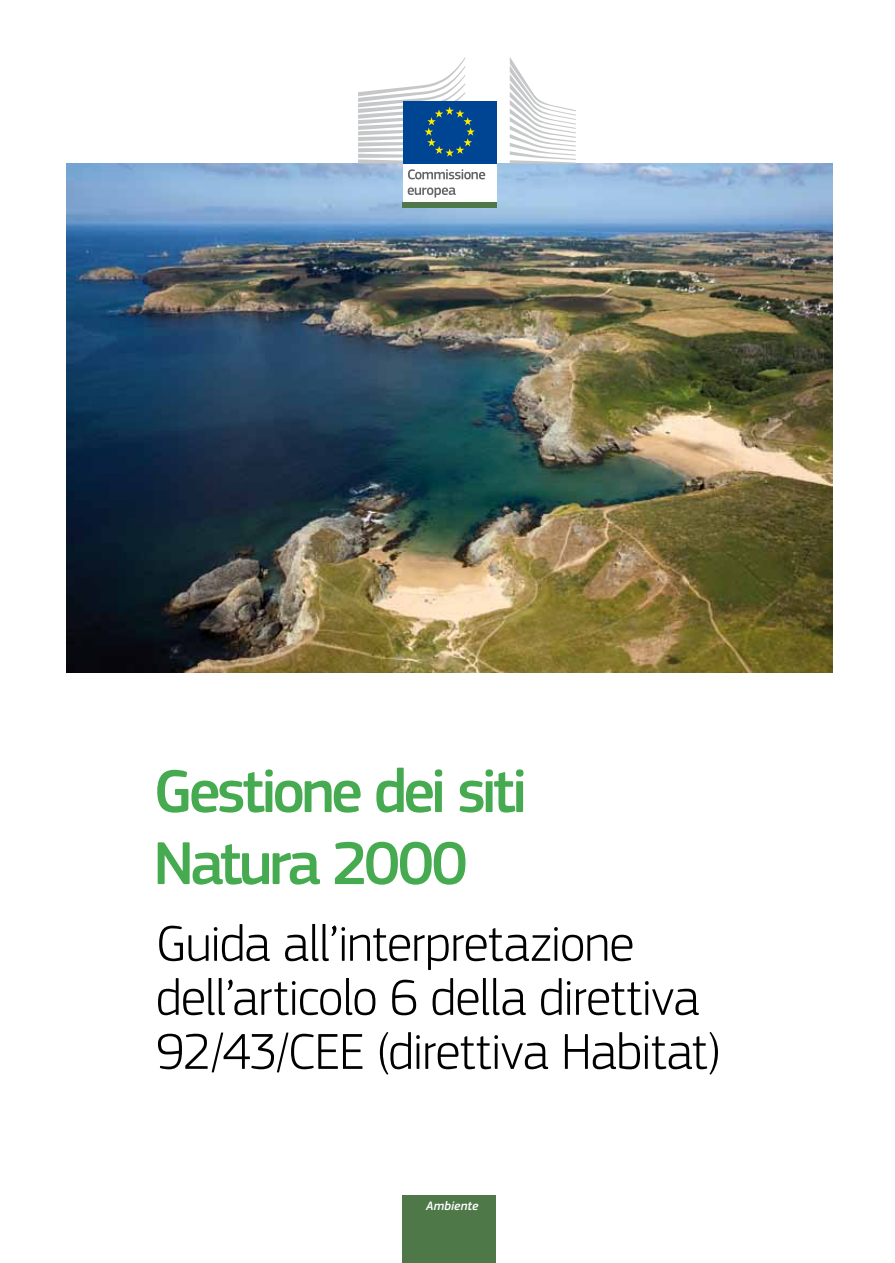
<style>
.page{position:relative;width:895px;height:1263px;background:#fff}
.page>*{position:absolute;margin:0;border:0;box-sizing:border-box;transform-origin:0 0}
.t1{font:500 63px/72px "EC Square Sans Pro";letter-spacing:-.06em;color:#46aa50}
.t2{font:300 52.5px/54px "EC Square Sans Pro";letter-spacing:-.025em;color:#000}
.t3{font:italic 500 12.75px "EC Square Sans Pro";letter-spacing:.005em;color:#fff}
</style>
<div class="page">
<img style="left:66px;top:164px;width:766px;height:508px">
<div style="left:402px;top:1195px;width:94px;height:68px;background:#4f7849"></div>
<div style="left:402px;top:162px;width:94px;height:41px;background:#fff"></div>
<div style="left:402px;top:101px;width:94px;height:63px;background:#004494"></div>
<svg style="left:509px;top:57px;width:67px;height:107px"></svg>
<svg style="left:358px;top:57px;width:127px;height:122px"></svg>
<svg style="left:407px;top:187px;width:49px;height:11px"></svg>
<div style="left:402px;top:202px;width:94px;height:6px;background:#4f7849"></div>
<p class="t1" style="left:153px;top:757px;width:375px">Gestione dei siti<br>Natura 2000</p>
<p class="t2" style="left:156px;top:916px;width:566px">Guida all’interpretazione dell’articolo 6 della direttiva<br>92/43/CEE (direttiva Habitat)</p>
<p class="t3" style="left:426px;top:1199px;width:54px">Ambiente</p>
</div>
